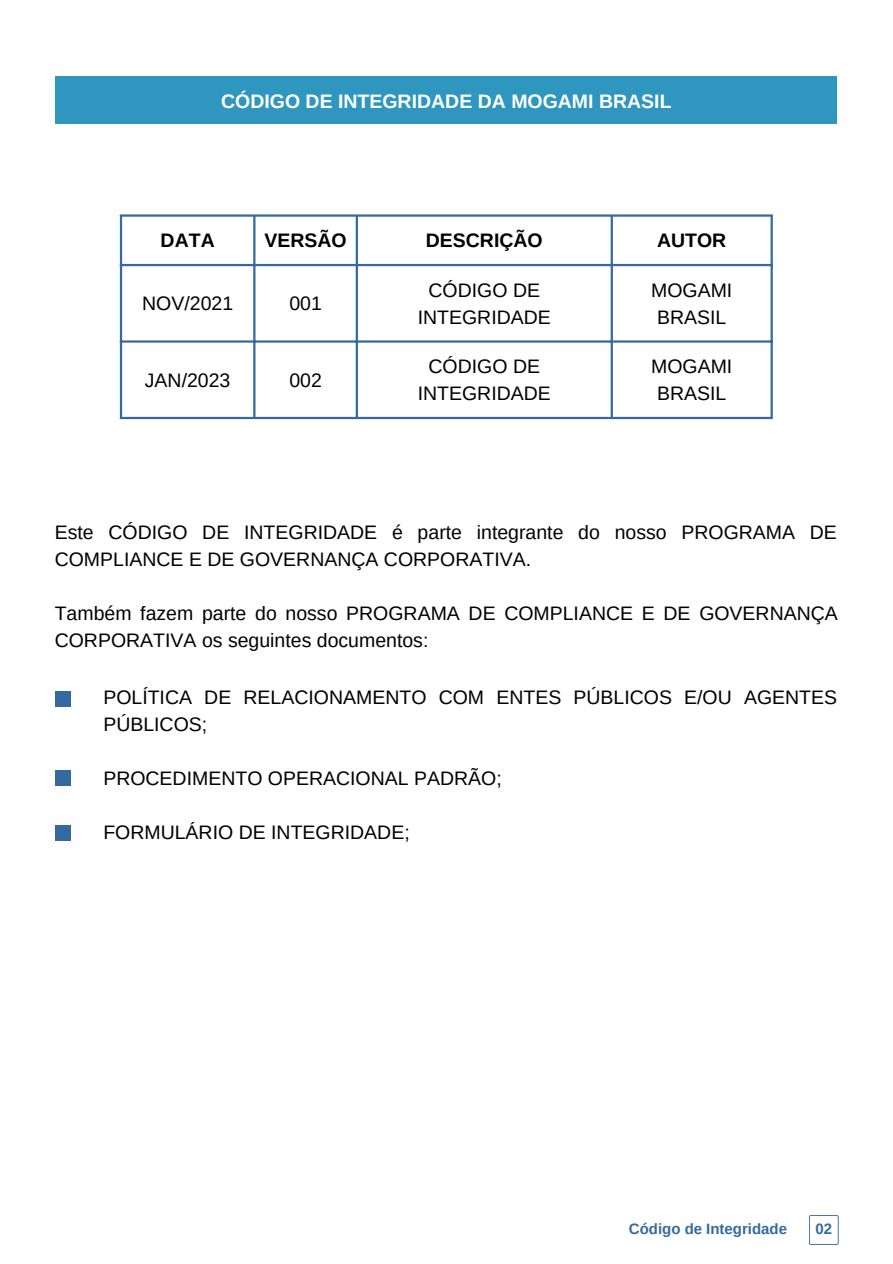
<style>
.page{position:relative;width:893px;height:1264px;background:#fff}
.page>*{position:absolute;margin:0;border:0;box-sizing:border-box;transform-origin:0 0}
.t1{font:19.5px/27px "Arimo";color:#000;text-align:center}
.t2{font:700 19.5px "Arimo";color:#fff}
.t3{font:700 19.5px "Arimo";color:#000}
.t4{font:700 15px "Arimo";color:#346aa0}
</style>
<div class="page">
<div style="left:55px;top:690px;width:15px;height:16px;background:#346aa0"></div>
<div style="left:55px;top:770px;width:15px;height:16px;background:#346aa0"></div>
<div style="left:55px;top:824px;width:15px;height:16px;background:#346aa0"></div>
<hr style="left:120px;top:217px;width:2px;height:200px;background:#346aa0">
<hr style="left:253px;top:217px;width:2px;height:200px;background:#346aa0">
<hr style="left:356px;top:217px;width:2px;height:200px;background:#346aa0">
<hr style="left:610px;top:217px;width:3px;height:200px;background:#346aa0">
<hr style="left:770px;top:217px;width:2px;height:200px;background:#346aa0">
<hr style="left:120px;top:214px;width:652px;height:3px;background:#346aa0">
<hr style="left:120px;top:264px;width:652px;height:2px;background:#346aa0">
<hr style="left:120px;top:340px;width:652px;height:2px;background:#346aa0">
<hr style="left:120px;top:417px;width:652px;height:2px;background:#346aa0">
<div style="left:55px;top:76px;width:781px;height:48px;background:#2e96bf"></div>
<svg style="left:809px;top:1215px;width:29px;height:29px"></svg>
<p class="t2" style="left:221px;top:91px;width:452px">CÓDIGO DE INTEGRIDADE DA MOGAMI BRASIL</p>
<p class="t3" style="left:161px;top:229px;width:56px">DATA</p>
<p class="t3" style="left:264px;top:229px;width:84px">VERSÃO</p>
<p class="t3" style="left:426px;top:229px;width:118px">DESCRIÇÃO</p>
<p class="t3" style="left:657px;top:229px;width:71px">AUTOR</p>
<p class="t1" style="left:142px;top:290px;width:92px">NOV/2021</p>
<p class="t1" style="left:289px;top:290px;width:34px">001</p>
<p class="t1" style="left:145px;top:366px;width:87px">JAN/2023</p>
<p class="t1" style="left:289px;top:366px;width:34px">002</p>
<p class="t1" style="left:417px;top:276px;width:135px">CÓDIGO DE<br>INTEGRIDADE</p>
<p class="t1" style="left:651px;top:276px;width:83px">MOGAMI<br>BRASIL</p>
<p class="t1" style="left:417px;top:353px;width:135px">CÓDIGO DE<br>INTEGRIDADE</p>
<p class="t1" style="left:651px;top:353px;width:83px">MOGAMI<br>BRASIL</p>
<p class="t1" style="left:55px;top:518px;width:783px;text-align:left">Este CÓDIGO DE INTEGRIDADE é parte integrante do nosso PROGRAMA DE<br>COMPLIANCE E DE GOVERNANÇA CORPORATIVA.</p>
<p class="t1" style="left:55px;top:599px;width:784px;text-align:left">Também fazem parte do nosso PROGRAMA DE COMPLIANCE E DE GOVERNANÇA<br>CORPORATIVA os seguintes documentos:</p>
<p class="t1" style="left:103px;top:684px;width:735px;text-align:left">POLÍTICA DE RELACIONAMENTO COM ENTES PÚBLICOS E/OU AGENTES<br>PÚBLICOS;</p>
<p class="t1" style="left:103px;top:765px;width:400px">PROCEDIMENTO OPERACIONAL PADRÃO;</p>
<p class="t1" style="left:103px;top:819px;width:308px">FORMULÁRIO DE INTEGRIDADE;</p>
<p class="t4" style="left:628px;top:1220px;width:160px">Código de Integridade</p>
<p class="t4" style="left:815px;top:1220px;width:18px">02</p>
</div>
